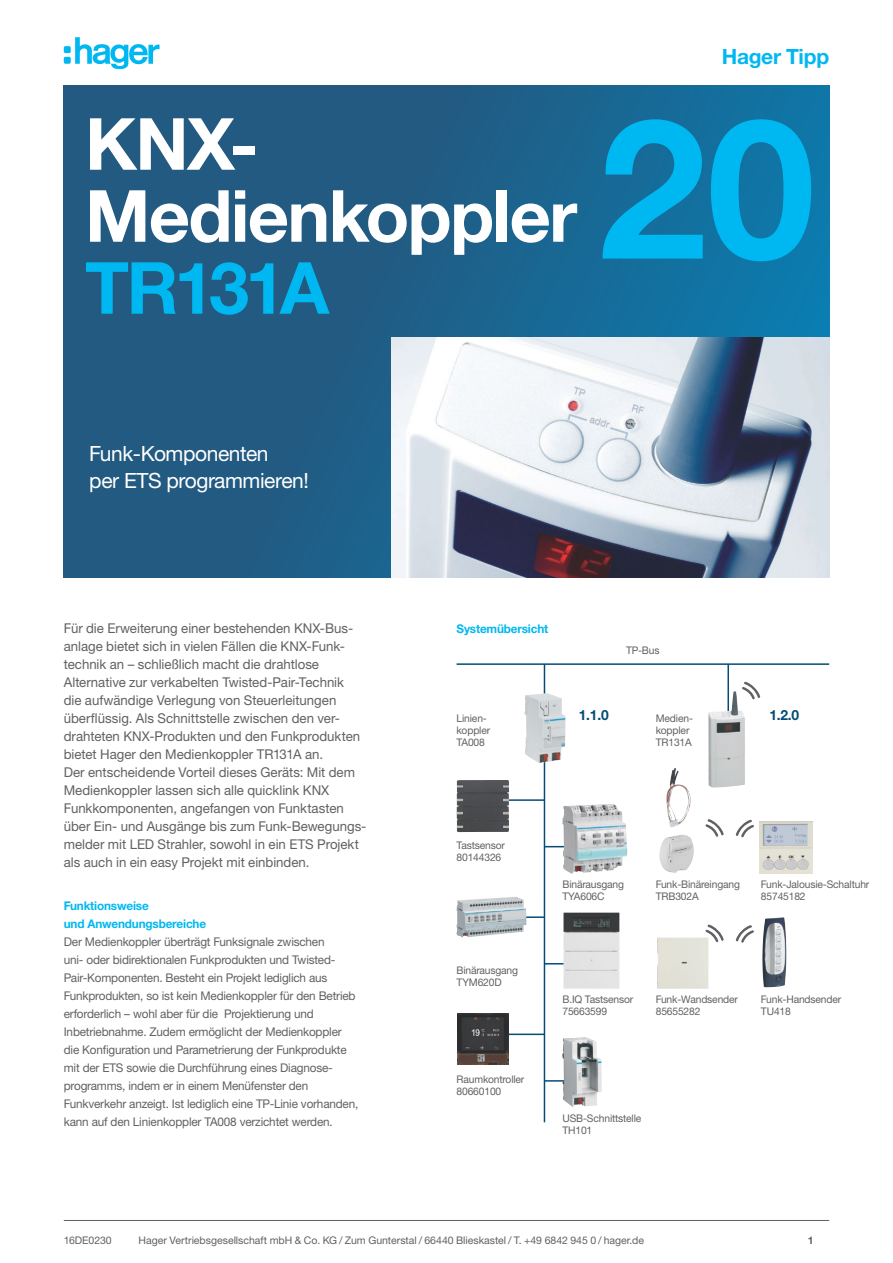
<style>
.page{position:relative;width:893px;height:1263px;background:#fff}
.page>*{position:absolute;margin:0;border:0;box-sizing:border-box;transform-origin:0 0}
.t1{font:700 195px "Helvetica Neue LTW1 G";color:#00b8f1}
.t2{font:700 72px/72px "Helvetica Neue LTW1 G";letter-spacing:-.025em;color:#fff}
.t3{font:700 72px "Helvetica Neue LTW1 G";letter-spacing:-.06em;color:#00b8f1}
.t4{font:21px/27px "Helvetica Neue LTW1 G";letter-spacing:-.02em;color:#fff}
.t5{font:700 21px "Helvetica Neue LTW1 G";letter-spacing:-.015em;color:#00b8f1}
.t6{font:700 14.1px "Helvetica Neue LTW1 G";color:#044c77}
.t7{font:13.5px/18px "Helvetica Neue LTW1 G";color:#606163}
.t8{font:12px/18px "Helvetica Neue LTW1 G";letter-spacing:-.015em;color:#606163}
.t9{font:700 12px/18px "Helvetica Neue LTW1 G";letter-spacing:-.015em;color:#00b8f1}
.t10{font:10.5px/12px "Helvetica Neue LTW1 G";letter-spacing:-.015em;color:#606163}
.t11{font:700 10.5px "Helvetica Neue LTW1 G";color:#606163}
</style>
<div class="page">
<hr style="left:64px;top:1220px;width:765px;height:1px;background:#606163">
<svg style="left:75px;top:37px;width:85px;height:32px"></svg>
<div style="left:64px;top:46px;width:7px;height:7px;background:#00b8f1;border-radius:2px"></div>
<div style="left:64px;top:57px;width:7px;height:7px;background:#00b8f1;border-radius:2px"></div>
<div style="left:64px;top:85px;width:765px;height:493px;background:linear-gradient(to right,#275377,#1275a5)"></div>
<img style="left:392px;top:338px;width:437px;height:240px">
<hr style="left:501px;top:799px;width:44px;height:2px;background:#044c77">
<hr style="left:501px;top:1033px;width:44px;height:2px;background:#044c77">
<hr style="left:501px;top:916px;width:44px;height:2px;background:#044c77">
<svg style="left:545px;top:846px;width:17px;height:1px"></svg>
<hr style="left:545px;top:1080px;width:24px;height:2px;background:#044c77">
<svg style="left:545px;top:963px;width:18px;height:1px"></svg>
<hr style="left:457px;top:663px;width:372px;height:2px;background:#044c77">
<hr style="left:544px;top:664px;width:1px;height:458px;background:#044c77">
<hr style="left:727px;top:664px;width:2px;height:48px;background:#044c77">
<img style="left:524px;top:693px;width:42px;height:70px">
<img style="left:457px;top:780px;width:52px;height:52px">
<img style="left:562px;top:804px;width:65px;height:70px">
<img style="left:708px;top:691px;width:37px;height:97px">
<img style="left:666px;top:768px;width:25px;height:59px">
<img style="left:759px;top:821px;width:53px;height:53px">
<div style="left:657px;top:938px;width:51px;height:51px;background:#e2e2d7"></div>
<img style="left:762px;top:917px;width:24px;height:70px">
<img style="left:457px;top:897px;width:69px;height:41px">
<img style="left:563px;top:912px;width:57px;height:77px">
<img style="left:457px;top:1013px;width:51px;height:51px">
<img style="left:562px;top:1037px;width:40px;height:70px">
<svg style="left:705px;top:819px;width:19px;height:18px"></svg>
<svg style="left:705px;top:924px;width:19px;height:18px"></svg>
<svg style="left:736px;top:819px;width:18px;height:18px"></svg>
<svg style="left:736px;top:925px;width:18px;height:18px"></svg>
<svg style="left:742px;top:681px;width:18px;height:18px"></svg>
<h2 class="t2" style="left:85px;top:108px;width:494px">KNX-<br>Medienkoppler</h2>
<h2 class="t3" style="left:85px;top:244px;width:246px">TR131A</h2>
<h3 class="t5" style="left:722px;top:43px;width:109px">Hager Tipp</h3>
<h1 class="t1" style="left:598px;top:69px;width:218px">20</h1>
<h3 class="t4" style="left:89px;top:439px;width:221px">Funk-Komponenten<br>per ETS programmieren!</h3>
<p class="t7" style="left:64px;top:619px;width:304px">Für die Erweiterung einer bestehenden KNX-Bus&shy;anlage bietet sich in vielen Fällen die KNX-Funk&shy;technik an – schließlich macht die drahtlose Alternative zur verkabelten Twisted-Pair-Technik<br>die aufwändige Verlegung von Steuerleitungen überflüssig. Als Schnittstelle zwischen den ver&shy;drahteten KNX-Produkten und den Funkprodukten bietet Hager den Medienkoppler TR131A an.<br>Der entscheidende Vorteil dieses Geräts: Mit dem Medienkoppler lassen sich alle quicklink KNX Funkkomponenten, angefangen von Funktasten über Ein- und Ausgänge bis zum Funk-Bewegungs&shy;melder mit LED Strahler, sowohl in ein ETS Projekt als auch in ein easy Projekt mit einbinden.</p>
<p class="t9" style="left:64px;top:897px;width:144px">Funktionsweise<br>und Anwendungsbereiche</p>
<p class="t8" style="left:64px;top:933px;width:296px">Der Medienkoppler überträgt Funksignale zwischen<br>uni- oder bidirektionalen Funkprodukten und Twisted-Pair-Komponenten. Besteht ein Projekt lediglich aus Funkprodukten, so ist kein Medienkoppler für den Betrieb erforderlich – wohl aber für die Projektierung und Inbetriebnahme. Zudem ermöglicht der Medienkoppler die Konfiguration und Parametrierung der Funkprodukte mit der ETS sowie die Durchführung eines Diagnose&shy;programms, indem er in einem Menüfenster den Funkverkehr anzeigt. Ist lediglich eine TP-Linie vorhanden, kann auf den Linienkoppler TA008 verzichtet werden.</p>
<p class="t9" style="left:457px;top:620px;width:93px">Systemübersicht</p>
<p class="t10" style="left:626px;top:644px;width:35px">TP-Bus</p>
<p class="t6" style="left:579px;top:706px;width:31px">1.1.0</p>
<p class="t6" style="left:769px;top:706px;width:31px">1.2.0</p>
<p class="t10" style="left:457px;top:713px;width:35px">Linien&shy;koppler<br>TA008</p>
<p class="t10" style="left:656px;top:713px;width:39px">Medien&shy;koppler<br>TR131A</p>
<p class="t10" style="left:457px;top:839px;width:50px">Tastsensor<br>80144326</p>
<p class="t10" style="left:457px;top:964px;width:63px">Binärausgang<br>TYM620D</p>
<p class="t10" style="left:457px;top:1073px;width:69px">Raumkontroller<br>80660100</p>
<p class="t10" style="left:562px;top:878px;width:63px">Binärausgang<br>TYA606C</p>
<p class="t10" style="left:656px;top:878px;width:86px">Funk-Binäreingang<br>TRB302A</p>
<p class="t10" style="left:761px;top:878px;width:110px">Funk-Jalousie-Schaltuhr<br>85745182</p>
<p class="t10" style="left:562px;top:993px;width:72px">B.IQ Tastsensor<br>75663599</p>
<p class="t10" style="left:656px;top:993px;width:84px">Funk-Wandsender<br>85655282</p>
<p class="t10" style="left:761px;top:993px;width:82px">Funk-Handsender<br>TU418</p>
<p class="t10" style="left:562px;top:1112px;width:80px">USB-Schnittstelle<br>TH101</p>
<p class="t10" style="left:64px;top:1234px;width:49px">16DE0230</p>
<p class="t10" style="left:139px;top:1234px;width:507px">Hager Vertriebsgesellschaft mbH &amp; Co. KG / Zum Gunterstal / 66440 Blieskastel / T. +49 6842 945 0 / hager.de</p>
<p class="t11" style="left:808px;top:1233px;width:7px">1</p>
</div>
